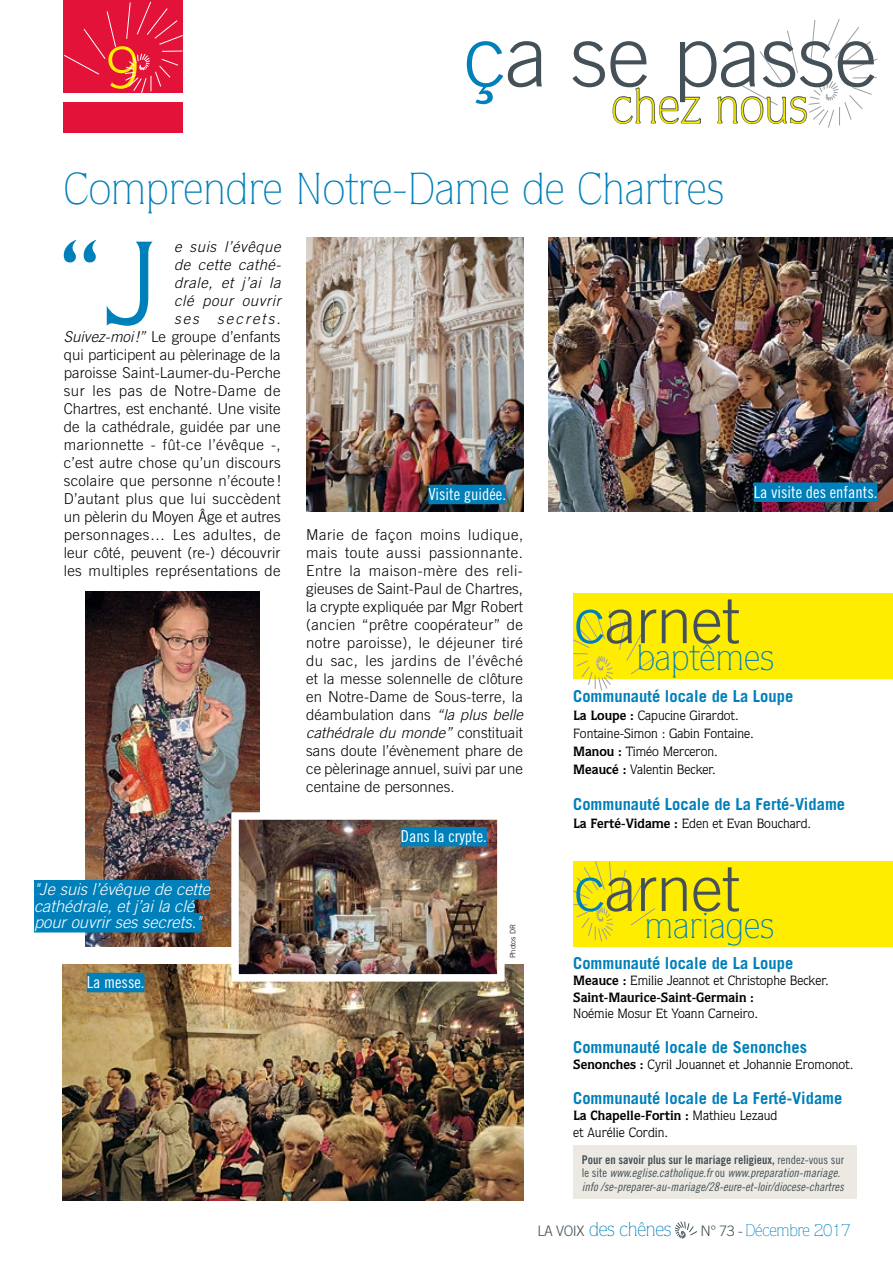
<style>
.page{position:relative;width:893px;height:1263px;background:#fff}
.page>*{position:absolute;margin:0;border:0;box-sizing:border-box;transform-origin:0 0}
.t1{font:119.1px "Quorum";color:#0080ba}
.t2{font:300 85.35px "Trade Gothic";letter-spacing:-.01em;color:#445158}
.t3{font:300 63.3px "Trade Gothic";letter-spacing:-.01em;color:#445158}
.t4{font:300 57.45px "Trade Gothic";color:#ffed00}
.t5{font:300 49.2px "Quorum";color:#ffed00}
.t6{font:300 45px "Quorum";color:#0080ba}
.t7{font:300 36.45px "Quorum";color:#0080ba}
.t8{font:300 19.8px "Quorum";letter-spacing:-.02em;color:#0080ba}
.t9{font:300 16.8px "Quorum";letter-spacing:-.02em;color:#0080ba}
.t10{font:700 16.5px "Trade Gothic";color:#0080ba}
.t11{font:italic 300 16.5px/16.5px "Trade Gothic";color:#fff}
.t12{font:16.5px "Trade Gothic Cond Eighteen";color:#fff}
.t13{font:300 15px/18px "Trade Gothic";letter-spacing:.005em;color:#000;text-align:right}
.t14{font:13.5px/18px "Quorum";color:#000}
.t15{font:700 13.5px/16.5px "Quorum";color:#000}
.t16{font:12px/13.5px "Trade Gothic Cond Eighteen Obl";color:#445158}
.t17{font:12px "Trade Gothic Bold Cond Twenty";color:#445158}
.t18{font:300 7.5px "Trade Gothic";color:#000}
.s1{color:#0080ba}
.s2{font-style:italic}
.s3{font-weight:700}
.s4{font-weight:400}
.s5{font-family:"Trade Gothic Cond Eighteen"}
.s6{font-family:"Trade Gothic";font-size:14.4px;color:#445158}
</style>
<div class="page">
<svg style="left:675px;top:1221px;width:22px;height:17px"></svg>
<div style="left:64px;top:0;width:119px;height:92px;background:#e21239"></div>
<div style="left:64px;top:102px;width:119px;height:31px;background:#e21239"></div>
<svg style="left:64px;top:11px;width:52px;height:64px"></svg>
<svg style="left:126px;top:2px;width:5px;height:37px"></svg>
<svg style="left:137px;top:1px;width:46px;height:44px"></svg>
<svg style="left:125px;top:51px;width:57px;height:42px"></svg>
<svg style="left:612px;top:87px;width:89px;height:37px"></svg>
<svg style="left:717px;top:19px;width:161px;height:109px"></svg>
<div style="left:573px;top:861px;width:320px;height:85px;background:#ffed00"></div>
<svg style="left:619px;top:869px;width:36px;height:56px"></svg>
<svg style="left:573px;top:861px;width:40px;height:81px"></svg>
<div style="left:573px;top:593px;width:320px;height:85px;background:#ffed00"></div>
<svg style="left:619px;top:618px;width:36px;height:56px"></svg>
<svg style="left:573px;top:610px;width:40px;height:81px"></svg>
<img style="left:549px;top:237px;width:344px;height:274px">
<img style="left:306px;top:237px;width:217px;height:274px">
<img style="left:85px;top:591px;width:174px;height:355px">
<img style="left:63px;top:964px;width:460px;height:237px">
<div style="left:573px;top:1146px;width:283px;height:53px;background:#ece9e3"></div>
<img style="left:240px;top:821px;width:256px;height:151px">
<div style="left:231px;top:812px;width:274px;height:169px;border:8px solid #fff"></div>
<div style="left:754px;top:482px;width:123px;height:20px;background:#0080ba"></div>
<div style="left:428px;top:485px;width:78px;height:19px;background:#0080ba"></div>
<div style="left:401px;top:827px;width:86px;height:19px;background:#0080ba"></div>
<div style="left:34px;top:880px;width:176px;height:19px;background:#0080ba"></div>
<div style="left:34px;top:896px;width:160px;height:20px;background:#0080ba"></div>
<div style="left:34px;top:913px;width:168px;height:19px;background:#0080ba"></div>
<div style="left:87px;top:973px;width:58px;height:19px;background:#0080ba"></div>
<h3 class="t4" style="left:107px;top:34px;width:33px">9</h3>
<h2 class="t2" style="left:464px;top:5px;width:415px"><span class="s1">ç</span>a se passe</h2>
<h3 class="t5" style="left:612px;top:77px;width:198px">chez nous</h3>
<h3 class="t6" style="left:64px;top:163px;width:662px">Comprendre Notre-Dame de Chartres</h3>
<h1 class="t1" style="left:57px;top:213px;width:101px">“J</h1>
<p class="t13" style="left:64px;top:237px;width:219px"><span class="s2">e suis l’évêque<br>de cette cathé-<br>drale, et j’ai la<br>clé pour ouvrir<br>ses secrets.<br>Suivez-moi !”</span> Le groupe d’enfants qui participent au pèlerinage de la paroisse Saint-Laumer-du-Perche sur les pas de Notre-Dame de<br>Chartres, est enchanté. Une visite de la cathédrale, guidée par une marionnette - fût-ce l’évêque -, c’est autre chose qu’un discours scolaire que personne n’écoute !<br>D’autant plus que lui succèdent un pèlerin du Moyen Âge et autres personnages… Les adultes, de leur côté, peuvent (re-) découvrir les multiples représentations de</p>
<p class="t11" style="left:34px;top:881px;width:178px">"Je suis l’évêque de cette cathédrale, et j’ai la clé pour ouvrir ses secrets."</p>
<p class="t12" style="left:87px;top:972px;width:59px">La messe.</p>
<p class="t12" style="left:428px;top:484px;width:79px">Visite guidée.</p>
<p class="t12" style="left:754px;top:482px;width:125px">La visite des enfants.</p>
<p class="t13" style="left:306px;top:525px;width:219px;text-align:justify">Marie de façon moins ludique, mais toute aussi passionnante.<br>Entre la maison-mère des reli&shy;gieuses de Saint-Paul de Chartres, la crypte expliquée par Mgr Robert (ancien “prêtre coopérateur” de notre paroisse), le déjeuner tiré du sac, les jardins de l’évêché et la messe solennelle de clôture en Notre-Dame de Sous-terre, la déambulation dans <span class="s2">“la plus belle cathédrale du monde”</span> constituait sans doute l’évènement phare de ce pèlerinage annuel, suivi par une centaine de personnes.</p>
<p class="t12" style="left:401px;top:826px;width:88px">Dans la crypte.</p>
<p class="t18" style="left:508px;top:958px;width:35px;rotate:-90deg">Photos DR</p>
<h3 class="t3" style="left:574px;top:583px;width:167px"><span class="s1">c</span>arnet</h3>
<h3 class="t7" style="left:637px;top:636px;width:139px">baptêmes</h3>
<p class="t10" style="left:573px;top:686px;width:222px">Communauté locale de La Loupe</p>
<p class="t14" style="left:573px;top:706px;width:182px"><span class="s3">La Loupe :</span> Capucine Girardot.<br>Fontaine-Simon : Gabin Fontaine.<br><span class="s3">Manou :</span> Timéo Merceron.<br><span class="s3">Meaucé :</span> Valentin Becker.</p>
<p class="t10" style="left:573px;top:794px;width:273px">Communauté Locale de La Ferté-Vidame</p>
<p class="t14" style="left:573px;top:814px;width:240px"><span class="s3">La Ferté-Vidame :</span> Eden et Evan Bouchard.</p>
<h3 class="t3" style="left:574px;top:851px;width:167px"><span class="s1">c</span>arnet</h3>
<h3 class="t7" style="left:645px;top:904px;width:131px">mariages</h3>
<p class="t10" style="left:573px;top:952px;width:222px">Communauté locale de La Loupe</p>
<p class="t15" style="left:573px;top:972px;width:257px">Meauce : <span class="s4">Emilie Jeannot et Christophe Becker.<br></span>Saint-Maurice-Saint-Germain :</p>
<p class="t14" style="left:573px;top:1004px;width:187px">Noémie Mosur Et Yoann Carneiro.</p>
<p class="t10" style="left:573px;top:1036px;width:235px">Communauté locale de Senonches</p>
<p class="t14" style="left:573px;top:1055px;width:282px"><span class="s3">Senonches :</span> Cyril Jouannet et Johannie Eromonot.</p>
<p class="t10" style="left:573px;top:1087px;width:271px">Communauté locale de La Ferté-Vidame</p>
<p class="t14" style="left:573px;top:1107px;width:205px;line-height:16.5px"><span class="s3">La Chapelle-Fortin :</span> Mathieu Lezaud et Aurélie Cordin.</p>
<p class="t17" style="left:582px;top:1152px;width:264px">Pour en savoir plus sur le mariage religieux, <span class="s5">rendez-vous sur</span></p>
<p class="t16" style="left:582px;top:1166px;width:264px"><span class="s5">le site</span> www.eglise.catholique.fr <span class="s5">ou</span> www.preparation-mariage. info /se-preparer-au-mariage/28-eure-et-loir/diocese-chartres</p>
<h3 class="t8" style="left:537px;top:1218px;width:136px"><span class="s6">LA VOIX</span> des chênes</h3>
<p class="t9" style="left:700px;top:1221px;width:152px"><span class="s6">N° 73 -</span> Décembre 2017</p>
</div>
